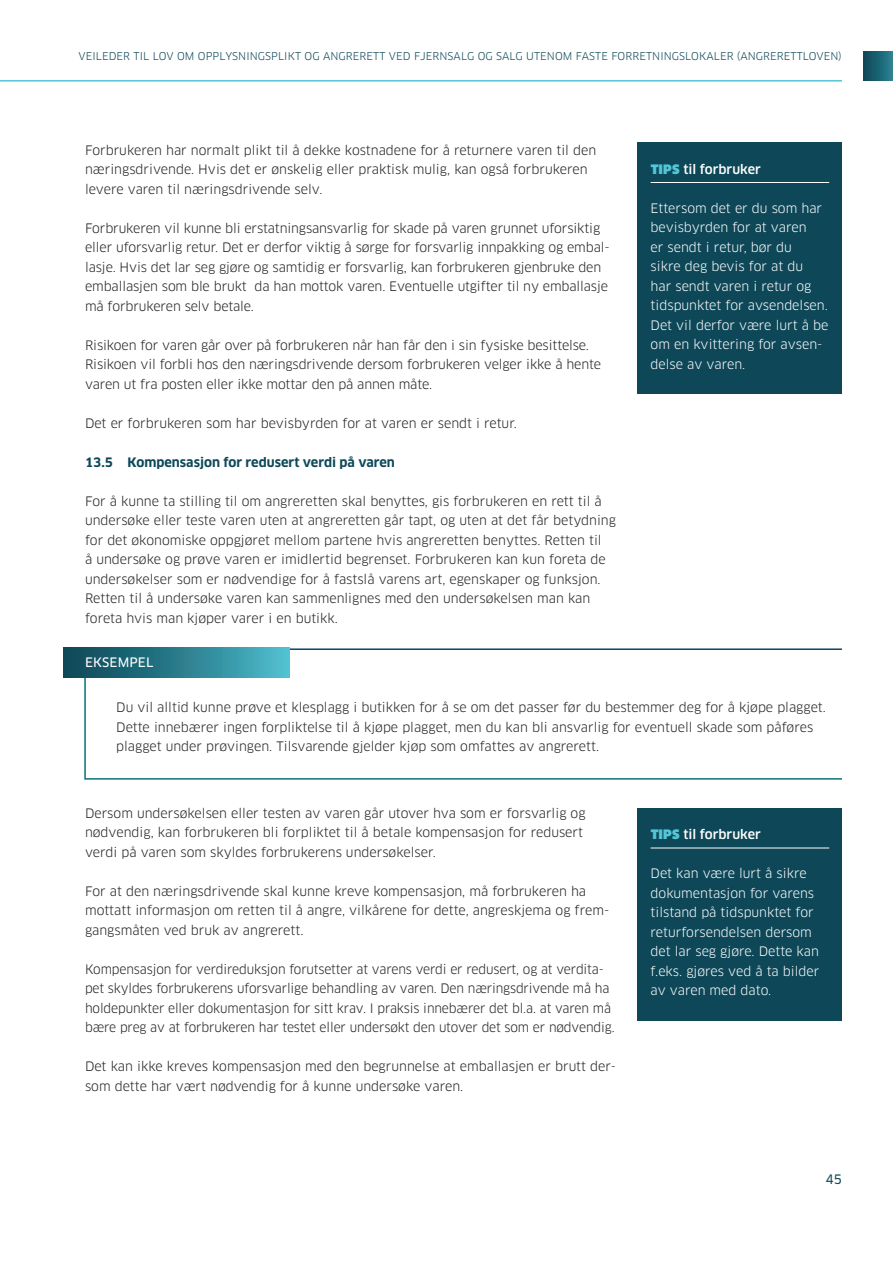
<style>
.page{position:relative;width:893px;height:1263px;background:#fff}
.page>*{position:absolute;margin:0;border:0;box-sizing:border-box;transform-origin:0 0}
.t1{font:12.75px/19.5px "Clan OT";letter-spacing:-.01em;color:#231f20}
.t2{font:12.75px/19.5px "Clan OT";color:#fff}
.t3{font:700 12.75px "Clan OT";color:#0e4858}
.t4{font:500 12.75px "Clan OT";color:#fff}
.t5{font:12.75px "Clan OT News";letter-spacing:.01em;color:#fff}
.t6{font:12.75px "Clan OT News";color:#0e4858}
.t7{font:10.5px "Clan OT";letter-spacing:.01em;color:#0e4858}
.s1{font-weight:900;color:#52c5d6}
</style>
<div class="page">
<div style="left:863px;top:51px;width:30px;height:30px;background:linear-gradient(to right,#0c4655,#2a808f)"></div>
<hr style="left:0;top:80px;width:842px;height:2px;background:#52c5d6">
<div style="left:638px;top:142px;width:204px;height:252px;background:#0e4858"></div>
<hr style="left:651px;top:182px;width:178px;height:1px;background:#fff">
<div style="left:638px;top:808px;width:204px;height:213px;background:#0e4858"></div>
<hr style="left:651px;top:848px;width:178px;height:1px;background:#fff">
<svg style="left:84px;top:655px;width:758px;height:125px"></svg>
<hr style="left:85px;top:648px;width:757px;height:2px;background:#07446a">
<div style="left:64px;top:648px;width:225px;height:29px;background:linear-gradient(to right,#094252,#4dbccc)"></div>
<p class="t7" style="left:79px;top:50px;width:765px">VEILEDER TIL LOV OM OPPLYSNINGSPLIKT OG ANGRERETT VED FJERNSALG OG SALG UTENOM FASTE FORRETNINGSLOKALER (ANGRERETTLOVEN)</p>
<p class="t1" style="left:85px;top:140px;width:513px">Forbrukeren har normalt plikt til å dekke kostnadene for å returnere varen til den næringsdrivende. Hvis det er ønskelig eller praktisk mulig, kan også forbrukeren levere varen til næringsdrivende selv.</p>
<p class="t1" style="left:85px;top:218px;width:526px">Forbrukeren vil kunne bli erstatningsansvarlig for skade på varen grunnet uforsiktig eller uforsvarlig retur. Det er derfor viktig å sørge for forsvarlig innpakking og embal&shy;lasje. Hvis det lar seg gjøre og samtidig er forsvarlig, kan forbrukeren gjenbruke den emballasjen som ble brukt da han mottok varen. Eventuelle utgifter til ny emballasje må forbrukeren selv betale.</p>
<p class="t1" style="left:85px;top:335px;width:518px">Risikoen for varen går over på forbrukeren når han får den i sin fysiske besittelse.<br>Risikoen vil forbli hos den næringsdrivende dersom forbrukeren velger ikke å hente varen ut fra posten eller ikke mottar den på annen måte.</p>
<p class="t1" style="left:85px;top:413px;width:433px">Det er forbrukeren som har bevisbyrden for at varen er sendt i retur.</p>
<p class="t3" style="left:85px;top:454px;width:311px">13.5 Kompensasjon for redusert verdi på varen</p>
<p class="t1" style="left:85px;top:491px;width:532px">For å kunne ta stilling til om angreretten skal benyttes, gis forbrukeren en rett til å undersøke eller teste varen uten at angreretten går tapt, og uten at det får betydning for det økonomiske oppgjøret mellom partene hvis angreretten benyttes. Retten til<br>å undersøke og prøve varen er imidlertid begrenset. Forbrukeren kan kun foreta de undersøkelser som er nødvendige for å fastslå varens art, egenskaper og funksjon.<br>Retten til å undersøke varen kan sammenlignes med den undersøkelsen man kan foreta hvis man kjøper varer i en butikk.</p>
<p class="t5" style="left:85px;top:655px;width:70px">EKSEMPEL</p>
<p class="t4" style="left:651px;top:162px;width:112px"><span class="s1">TIPS</span> til forbruker</p>
<p class="t2" style="left:651px;top:198px;width:179px">Ettersom det er du som har bevisbyrden for at varen<br>er sendt i retur, bør du<br>sikre deg bevis for at du<br>har sendt varen i retur og tidspunktet for avsendelsen.<br>Det vil derfor være lurt å be om en kvittering for avsen&shy;delse av varen.</p>
<p class="t1" style="left:116px;top:698px;width:711px">Du vil alltid kunne prøve et klesplagg i butikken for å se om det passer før du bestemmer deg for å kjøpe plagget.<br>Dette innebærer ingen forpliktelse til å kjøpe plagget, men du kan bli ansvarlig for eventuell skade som påføres plagget under prøvingen. Tilsvarende gjelder kjøp som omfattes av angrerett.</p>
<p class="t1" style="left:85px;top:803px;width:502px">Dersom undersøkelsen eller testen av varen går utover hva som er forsvarlig og nødvendig, kan forbrukeren bli forpliktet til å betale kompensasjon for redusert verdi på varen som skyldes forbrukerens undersøkelser.</p>
<p class="t1" style="left:85px;top:881px;width:526px">For at den næringsdrivende skal kunne kreve kompensasjon, må forbrukeren ha mottatt informasjon om retten til å angre, vilkårene for dette, angreskjema og frem&shy;gangsmåten ved bruk av angrerett.</p>
<p class="t1" style="left:85px;top:959px;width:531px">Kompensasjon for verdireduksjon forutsetter at varens verdi er redusert, og at verdita&shy;pet skyldes forbrukerens uforsvarlige behandling av varen. Den næringsdrivende må ha holdepunkter eller dokumentasjon for sitt krav. I praksis innebærer det bl.a. at varen må bære preg av at forbrukeren har testet eller undersøkt den utover det som er nødvendig.</p>
<p class="t1" style="left:85px;top:1057px;width:532px">Det kan ikke kreves kompensasjon med den begrunnelse at emballasjen er brutt der&shy;som dette har vært nødvendig for å kunne undersøke varen.</p>
<p class="t4" style="left:651px;top:827px;width:112px"><span class="s1">TIPS</span> til forbruker</p>
<p class="t2" style="left:651px;top:864px;width:170px">Det kan være lurt å sikre dokumentasjon for varens tilstand på tidspunktet for returforsendelsen dersom det lar seg gjøre. Dette kan f.eks. gjøres ved å ta bilder av varen med dato.</p>
<p class="t6" style="left:825px;top:1171px;width:18px">45</p>
</div>
